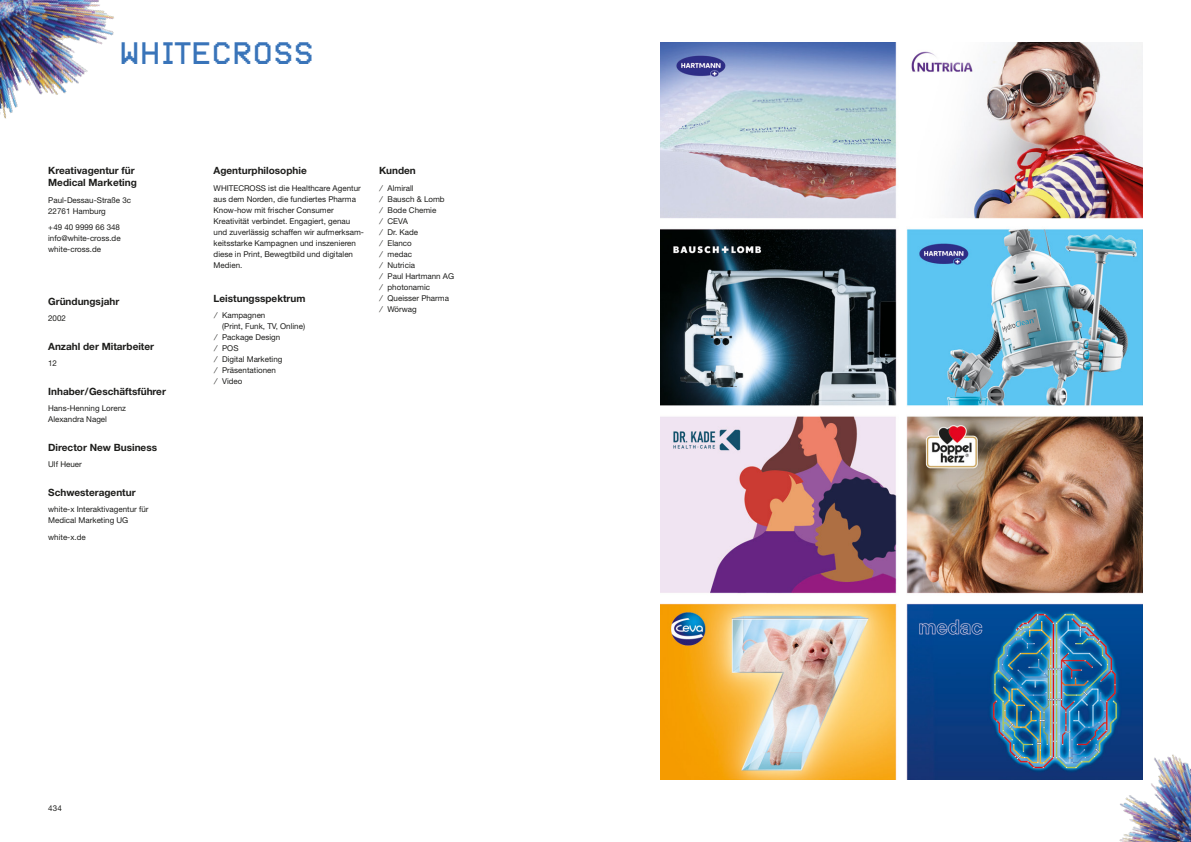
<style>
.page{position:relative;width:1191px;height:842px;background:#fff}
.page>*{position:absolute;margin:0;border:0;box-sizing:border-box;transform-origin:0 0}
.t1{font:33px "PF Videotext";color:#3974b9}
.t2{font:700 10px/12px "Helvetica Neue LT Std";color:#1d1d1b}
.t3{font:8px/11px "Helvetica Neue LT Std";color:#1d1d1b}
</style>
<div class="page">
<img style="left:660px;top:43px;width:482px;height:737px">
<img style="left:0;top:0;width:114px;height:119px">
<img style="left:1090px;top:724px;width:101px;height:118px">
<h1 class="t1" style="left:119px;top:26px;width:196px">WHITECROSS</h1>
<p class="t2" style="left:48px;top:165px;width:90px">Kreativagentur für<br>Medical Marketing</p>
<p class="t3" style="left:48px;top:194px;width:84px">Paul-Dessau-Straße 3c<br>22761 Hamburg</p>
<p class="t3" style="left:48px;top:222px;width:74px;text-align:justify">+49 40 9999 66 348 info@white-cross.de white-cross.de</p>
<p class="t2" style="left:48px;top:295px;width:73px">Gründungsjahr</p>
<p class="t3" style="left:48px;top:313px;width:19px">2002</p>
<p class="t2" style="left:48px;top:340px;width:107px">Anzahl der Mitarbeiter</p>
<p class="t3" style="left:48px;top:358px;width:10px">12</p>
<p class="t2" style="left:48px;top:385px;width:119px">Inhaber/Geschäftsführer</p>
<p class="t3" style="left:48px;top:403px;width:79px">Hans-Henning Lorenz<br>Alexandra Nagel</p>
<p class="t2" style="left:48px;top:441px;width:110px">Director New Business</p>
<p class="t3" style="left:48px;top:459px;width:35px">Ulf Heuer</p>
<p class="t2" style="left:48px;top:486px;width:89px">Schwesteragentur</p>
<p class="t3" style="left:48px;top:504px;width:102px">white-x Interaktivagentur für<br>Medical Marketing UG</p>
<p class="t3" style="left:48px;top:531px;width:39px">white-x.de</p>
<p class="t2" style="left:214px;top:165px;width:95px">Agenturphilosophie</p>
<p class="t3" style="left:214px;top:182px;width:152px">WHITECROSS ist die Healthcare Agentur aus dem Norden, die fundiertes Pharma Know-how mit frischer Consumer Kreativität verbindet. Engagiert, genau und zuverlässig schaffen wir aufmerksam&shy;keitsstarke Kampagnen und inszenieren diese in Print, Bewegtbild und digitalen Medien.</p>
<p class="t2" style="left:214px;top:292px;width:93px">Leistungsspektrum</p>
<p class="t3" style="left:215px;top:310px;width:52px">⁄ Kampagnen</p>
<p class="t3" style="left:222px;top:321px;width:84px">(Print, Funk, TV, Online)</p>
<p class="t3" style="left:215px;top:332px;width:67px">⁄ Package Design</p>
<p class="t3" style="left:215px;top:343px;width:25px">⁄ POS</p>
<p class="t3" style="left:215px;top:354px;width:69px">⁄ Digital Marketing</p>
<p class="t3" style="left:215px;top:365px;width:62px">⁄ Präsentationen</p>
<p class="t3" style="left:215px;top:376px;width:29px">⁄ Video</p>
<p class="t2" style="left:379px;top:165px;width:38px">Kunden</p>
<p class="t3" style="left:380px;top:182px;width:75px">⁄ Almirall<br>⁄ Bausch &amp; Lomb<br>⁄ Bode Chemie<br>⁄ CEVA<br>⁄ Dr. Kade<br>⁄ Elanco<br>⁄ medac<br>⁄ Nutricia<br>⁄ Paul Hartmann AG ⁄ photonamic<br>⁄ Queisser Pharma<br>⁄ Wörwag</p>
<p class="t3" style="left:48px;top:802px;width:15px">434</p>
</div>
